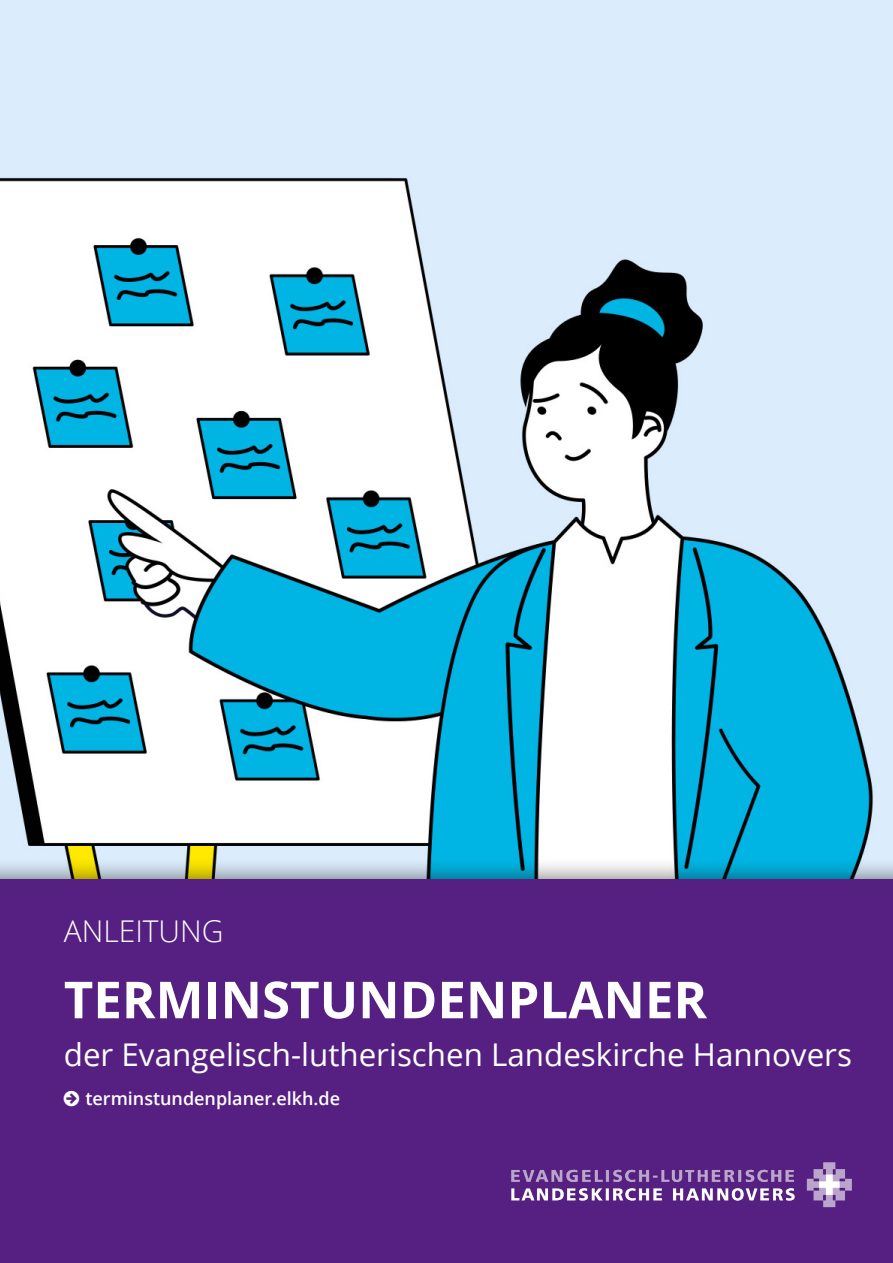
<style>
.page{position:relative;width:893px;height:1263px;background:#fff}
.page>*{position:absolute;margin:0;border:0;box-sizing:border-box;transform-origin:0 0}
.t1{font:700 51px "Open Sans";color:#fff}
.t2{font:31.35px "Open Sans";color:#fff}
.t3{font:300 30px "Open Sans";color:#fff}
.t4{font:600 18px "Open Sans";color:#fff}
</style>
<div class="page">
<div style="left:0;top:878px;width:893px;height:385px;background:#562082"></div>
<div style="left:0;top:0;width:893px;height:878px;background:#dbecfc"></div>
<img style="left:0;top:177px;width:874px;height:680px">
<img style="left:511px;top:1162px;width:341px;height:46px">
<div style="left:0;top:857px;width:893px;height:21px;background:#12120d;opacity:.75"></div>
<p class="t3" style="left:64px;top:910px;width:161px">ANLEITUNG</p>
<h1 class="t1" style="left:64px;top:964px;width:645px">TERMINSTUNDENPLANER</h1>
<p class="t2" style="left:64px;top:1033px;width:790px">der Evangelisch-lutherischen Landeskirche Hannovers</p>
<p class="t4" style="left:85px;top:1086px;width:256px">terminstundenplaner.elkh.de</p>
</div>
